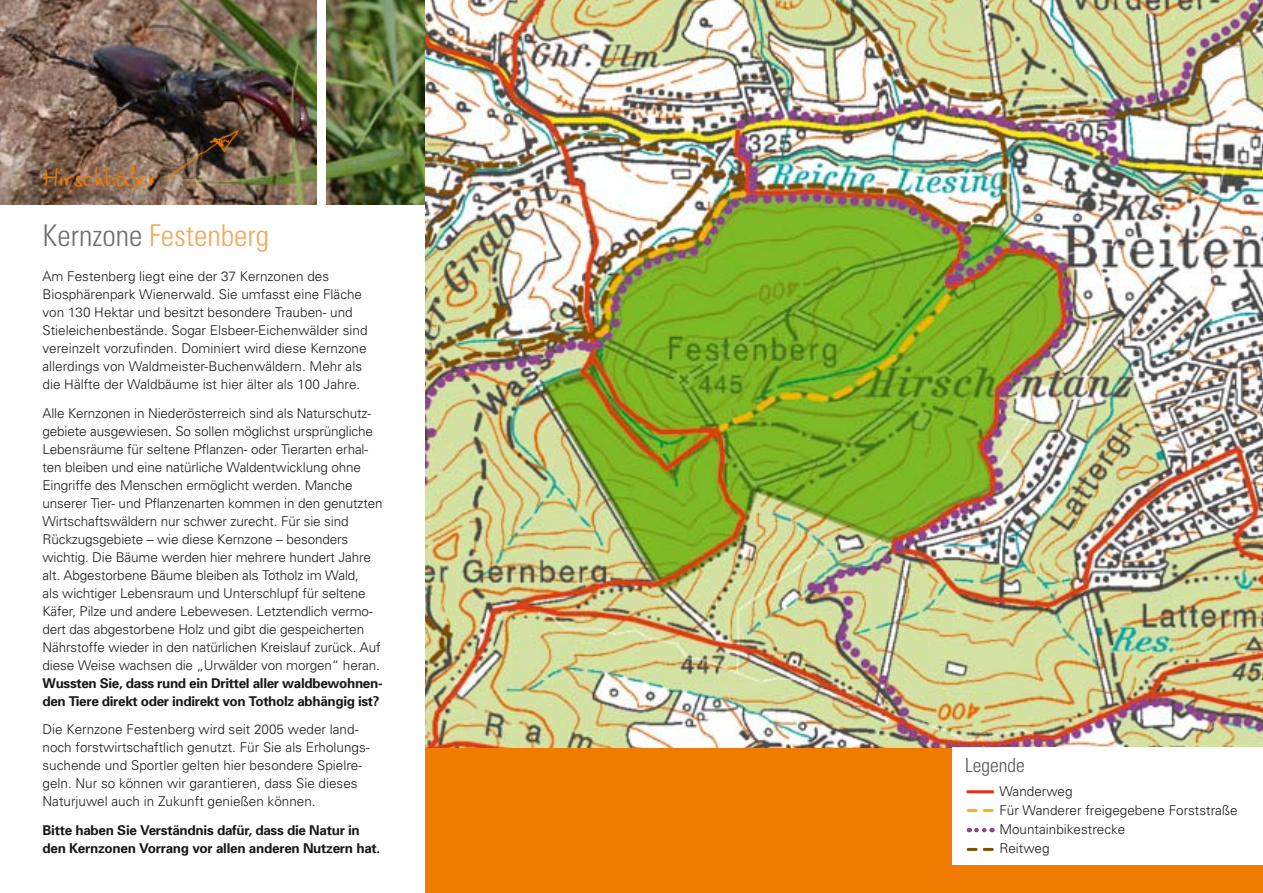
<style>
.page{position:relative;width:1263px;height:893px;background:#fff}
.page>*{position:absolute;margin:0;border:0;box-sizing:border-box;transform-origin:0 0}
.t1{font:300 condensed 30px "Univers";color:#f6a657}
.t2{font:30px "Linotype Ego";color:#ef7c00}
.t3{font:300 condensed 19.5px "Univers";color:#565656}
.t4{font:300 13.5px/18px "Univers";letter-spacing:-.01em;color:#1a1a18}
.t5{font:700 13.5px/18px "Univers";letter-spacing:-.025em;color:#1a1a18}
.s1{color:#6f6f6e}
</style>
<div class="page">
<div style="left:425px;top:747px;width:838px;height:146px;background:#ef7c00"></div>
<img style="left:0;top:0;width:425px;height:204px">
<div style="left:317px;top:0;width:8px;height:212px;background:#fff"></div>
<img style="left:425px;top:0;width:838px;height:747px">
<img style="left:159px;top:124px;width:91px;height:70px">
<div style="left:952px;top:747px;width:311px;height:118px;background:#fff"></div>
<hr style="left:966px;top:790px;width:28px;height:3px;background:#e6310e">
<svg style="left:976px;top:828px;width:16px;height:4px"></svg>
<svg style="left:968px;top:809px;width:24px;height:3px"></svg>
<svg style="left:968px;top:848px;width:24px;height:3px"></svg>
<h1 class="t2" style="left:43px;top:158px;width:117px">Hirschkäfer</h1>
<h1 class="t1" style="left:43px;top:218px;width:228px"><span class="s1">Kernzone</span> Festenberg</h1>
<p class="t4" style="left:43px;top:267px;width:327px">Am Festenberg liegt eine der 37 Kernzonen des Biosphärenpark Wienerwald. Sie umfasst eine Fläche von 130 Hektar und besitzt besondere Trauben- und Stieleichenbestände. Sogar Elsbeer-Eichenwälder sind vereinzelt vorzufinden. Dominiert wird diese Kernzone allerdings von Waldmeister-Buchenwäldern. Mehr als die Hälfte der Waldbäume ist hier älter als 100 Jahre.</p>
<p class="t4" style="left:43px;top:404px;width:342px">Alle Kernzonen in Niederösterreich sind als Naturschutz&shy;gebiete ausgewiesen. So sollen möglichst ursprüngliche Lebensräume für seltene Pflanzen- oder Tierarten erhal&shy;ten bleiben und eine natürliche Waldentwicklung ohne Eingriffe des Menschen ermöglicht werden. Manche unserer Tier- und Pflanzenarten kommen in den genutzten Wirtschaftswäldern nur schwer zurecht. Für sie sind Rückzugsgebiete – wie diese Kernzone – besonders wichtig. Die Bäume werden hier mehrere hundert Jahre alt. Abgestorbene Bäume bleiben als Totholz im Wald,<br>als wichtiger Lebensraum und Unterschlupf für seltene Käfer, Pilze und andere Lebewesen. Letztendlich vermo&shy;dert das abgestorbene Holz und gibt die gespeicherten Nährstoffe wieder in den natürlichen Kreislauf zurück. Auf diese Weise wachsen die „Urwälder von morgen“ heran.</p>
<p class="t5" style="left:43px;top:674px;width:341px">Wussten Sie, dass rund ein Drittel aller waldbewohnen&shy;den Tiere direkt oder indirekt von Totholz abhängig ist?</p>
<p class="t4" style="left:43px;top:720px;width:329px">Die Kernzone Festenberg wird seit 2005 weder land&shy;noch forstwirtschaftlich genutzt. Für Sie als Erholungs&shy;suchende und Sportler gelten hier besondere Spielre&shy;geln. Nur so können wir garantieren, dass Sie dieses Naturjuwel auch in Zukunft genießen können.</p>
<p class="t5" style="left:43px;top:821px;width:339px">Bitte haben Sie Verständnis dafür, dass die Natur in den Kernzonen Vorrang vor allen anderen Nutzern hat.</p>
<h2 class="t3" style="left:965px;top:753px;width:61px">Legende</h2>
<p class="t4" style="left:999px;top:781px;width:240px;line-height:19.2px">Wanderweg<br>Für Wanderer freigegebene Forststraße<br>Mountainbikestrecke<br>Reitweg</p>
</div>
